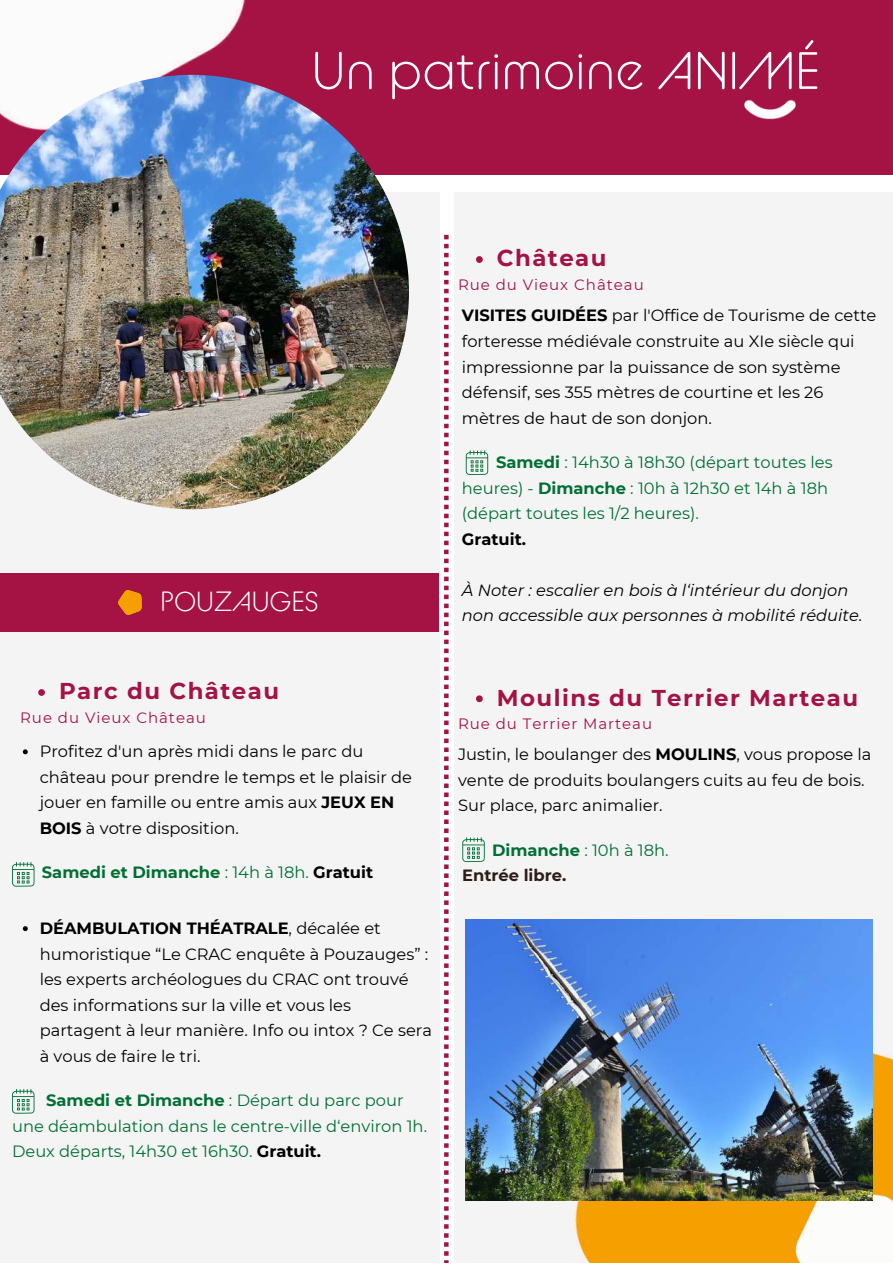
<style>
.page{position:relative;width:893px;height:1264px;background:#fff}
.page>*{position:absolute;margin:0;border:0;box-sizing:border-box;transform-origin:0 0}
.t1{font:52.5px "BC Alphapipe L";color:#fff}
.t2{font:27.75px "BC Alphapipe L";color:#fff}
.t3{font:700 22.8px "Montserrat";letter-spacing:.065em;color:#a51344}
.t4{font:16.35px/25.5px "Montserrat";color:#000}
.t5{font:16.35px/25.5px "Montserrat";color:#006f34}
.t6{font:italic 16.35px/25.5px "Montserrat";color:#000}
.t7{font:700 16.35px "Montserrat";color:#006f34}
.t8{font:700 16.35px/25.5px "Montserrat";color:#2d1c16}
.t9{font:700 16.35px "Montserrat";color:#000}
.t10{font:15px "Montserrat";letter-spacing:.065em;color:#a51344}
.s1{font-weight:700}
.s2{font-weight:400}
.s3{color:#000}
.s4{font-weight:700;color:#000}
.s5{color:#006f34}
.s6{font-weight:400;color:#006f34}
</style>
<div class="page">
<div style="left:0;top:192px;width:439px;height:1070px;background:#f4f4f4"></div>
<div style="left:0;top:0;width:892px;height:174px;background:#a51344"></div>
<img style="left:744px;top:99px;width:52px;height:21px">
<svg style="left:444px;top:235px;width:4px;height:1027px"></svg>
<div style="left:454px;top:192px;width:438px;height:1070px;background:#f4f4f4"></div>
<img style="left:0;top:0;width:245px;height:75px">
<img style="left:0;top:75px;width:409px;height:434px">
<div style="left:0;top:573px;width:439px;height:59px;background:#a51344"></div>
<img style="left:118px;top:589px;width:24px;height:27px">
<svg style="left:465px;top:450px;width:23px;height:25px"></svg>
<svg style="left:476px;top:256px;width:6px;height:7px"></svg>
<svg style="left:38px;top:689px;width:7px;height:7px"></svg>
<svg style="left:23px;top:749px;width:5px;height:5px"></svg>
<svg style="left:23px;top:926px;width:5px;height:5px"></svg>
<svg style="left:12px;top:862px;width:23px;height:24px"></svg>
<svg style="left:12px;top:1089px;width:23px;height:24px"></svg>
<img style="left:465px;top:986px;width:427px;height:276px">
<img style="left:751px;top:1145px;width:141px;height:117px">
<img style="left:465px;top:919px;width:407px;height:281px">
<svg style="left:476px;top:695px;width:6px;height:7px"></svg>
<svg style="left:462px;top:837px;width:22px;height:25px"></svg>
<h1 class="t1" style="left:311px;top:47px;width:509px">Un patrimoine ANIMÉ</h1>
<h2 class="t2" style="left:161px;top:588px;width:159px">POUZAUGES</h2>
<h3 class="t3" style="left:59px;top:677px;width:221px">Parc du Château</h3>
<p class="t10" style="left:20px;top:708px;width:187px">Rue du Vieux Château</p>
<p class="t4" style="left:40px;top:738px;width:374px">Profitez d'un après midi dans le parc du château pour prendre le temps et le plaisir de jouer en famille ou entre amis aux <span class="s1">JEUX EN BOIS</span> à votre disposition.</p>
<p class="t7" style="left:42px;top:862px;width:333px">Samedi et Dimanche <span class="s2">: 14h à 18h.</span> <span class="s3">Gratuit</span></p>
<p class="t4" style="left:40px;top:915px;width:394px"><span class="s1">DÉAMBULATION THÉATRALE</span>, décalée et humoristique “Le CRAC enquête à Pouzauges” : les experts archéologues du CRAC ont trouvé des informations sur la ville et vous les partagent à leur manière. Info ou intox ? Ce sera à vous de faire le tri.</p>
<p class="t5" style="left:12px;top:1087px;width:416px;text-indent:34px"><span class="s1">Samedi et Dimanche</span> : Départ du parc pour une déambulation dans le centre-ville d‘environ 1h.<br>Deux départs, 14h30 et 16h30. <span class="s4">Gratuit.</span></p>
<h3 class="t3" style="left:497px;top:244px;width:111px">Château</h3>
<p class="t10" style="left:458px;top:275px;width:187px">Rue du Vieux Château</p>
<p class="t4" style="left:462px;top:303px;width:416px"><span class="s1">VISITES GUIDÉES</span> par l'Office de Tourisme de cette forteresse médiévale construite au XIe siècle qui impressionne par la puissance de son système défensif, ses 355 mètres de courtine et les 26 mètres de haut de son donjon.</p>
<p class="t5" style="left:462px;top:449px;width:372px;text-indent:34px"><span class="s1">Samedi</span> : 14h30 à 18h30 (départ toutes les heures) - <span class="s1">Dimanche</span> : 10h à 12h30 et 14h à 18h (départ toutes les 1/2 heures).</p>
<p class="t9" style="left:462px;top:529px;width:66px">Gratuit.</p>
<p class="t6" style="left:462px;top:577px;width:402px">À Noter : escalier en bois à l‘intérieur du donjon non accessible aux personnes à mobilité réduite.</p>
<h3 class="t3" style="left:497px;top:683px;width:362px">Moulins du Terrier Marteau</h3>
<p class="t10" style="left:458px;top:714px;width:196px">Rue du Terrier Marteau</p>
<p class="t4" style="left:458px;top:741px;width:415px">Justin, le boulanger des <span class="s1">MOULINS</span>, vous propose la vente de produits boulangers cuits au feu de bois.<br>Sur place, parc animalier.</p>
<p class="t8" style="left:462px;top:837px;width:208px;text-indent:30px"><span class="s5">Dimanche</span> <span class="s6">: 10h à 18h.<br></span>Entrée libre.</p>
</div>
